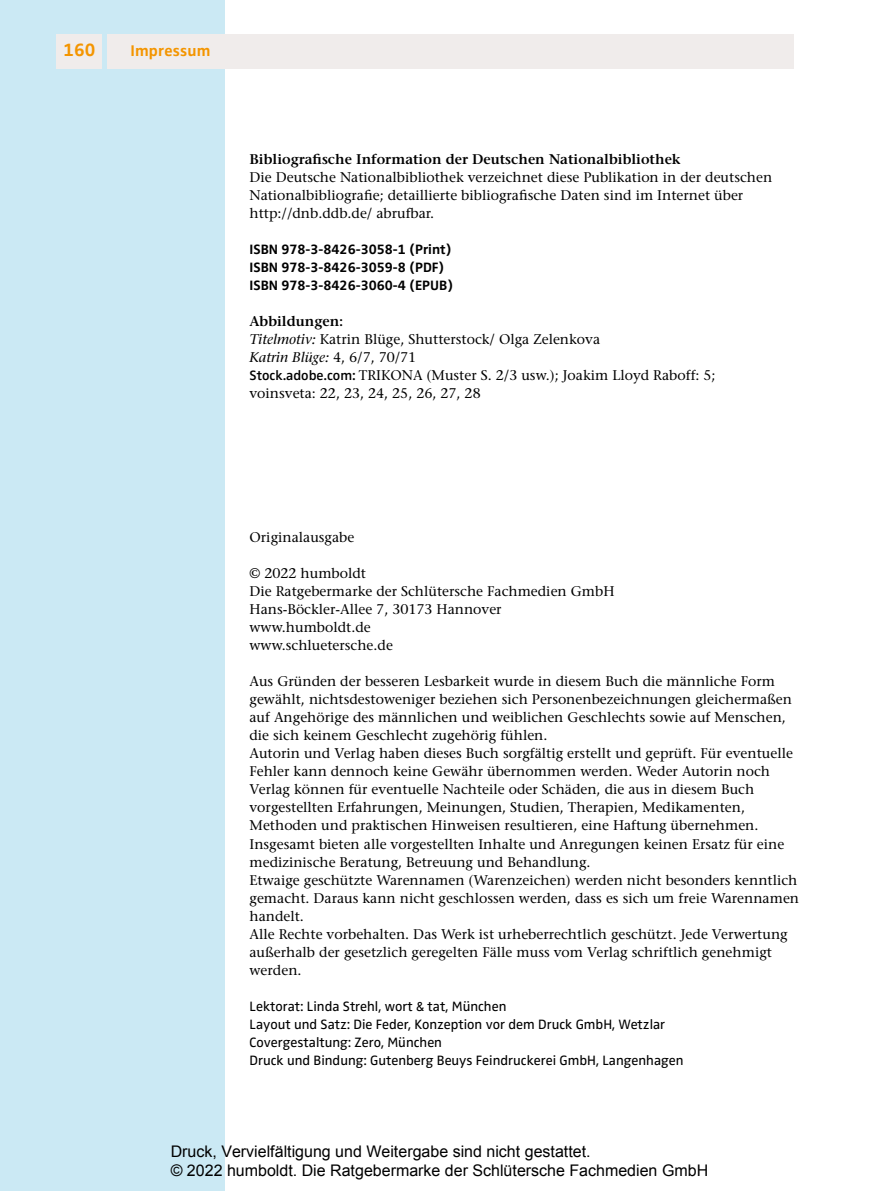
<style>
.page{position:relative;width:879px;height:1191px;background:#fff}
.page>*{position:absolute;margin:0;border:0;box-sizing:border-box;transform-origin:0 0}
.t1{font:700 18.4px "Zwo Pro";color:#f49500}
.t2{font:16px/19.2px "Arial";color:#000}
.t3{font:700 16px "Zwo Pro";letter-spacing:.01em;color:#f49500}
.t4{font:14px/18px "Stone Serif";color:#000}
.t5{font:14px/18px "Zwo Pro";color:#000}
.t6{font:700 14px/18px "Zwo Pro";color:#000}
.s1{font-weight:600}
.s2{font-style:italic}
.s3{font-family:"Zwo Pro";font-weight:600}
</style>
<div class="page">
<div style="left:0;top:0;width:224px;height:1191px;background:#cbe9f4"></div>
<div style="left:57px;top:34px;width:45px;height:34px;background:#f0eceb"></div>
<div style="left:108px;top:34px;width:686px;height:34px;background:#f0eceb"></div>
<p class="t1" style="left:63px;top:39px;width:33px">160</p>
<p class="t3" style="left:130px;top:41px;width:81px">Impressum</p>
<p class="t4" style="left:249px;top:150px;width:524px"><span class="s1">Bibliografische Information der Deutschen Nationalbibliothek<br></span>Die Deutsche Nationalbibliothek verzeichnet diese Publikation in der deutschen Nationalbibliografie; detaillierte bibliografische Daten sind im Internet über http://dnb.ddb.de/ abrufbar.</p>
<p class="t6" style="left:249px;top:240px;width:205px">ISBN 978-3-8426-3058-1 (Print)<br>ISBN 978-3-8426-3059-8 (PDF)<br>ISBN 978-3-8426-3060-4 (EPUB)</p>
<p class="t4" style="left:249px;top:312px;width:467px"><span class="s1">Abbildungen:<br></span><span class="s2">Titelmotiv:</span> Katrin Blüge, Shutterstock/ Olga Zelenkova<br><span class="s2">Katrin Blüge:</span> 4, 6/7, 70/71<br><span class="s3">Stock.adobe.com:</span> TRIKONA (Muster S. 2/3 usw.); Joakim Lloyd Raboff: 5; voinsveta: 22, 23, 24, 25, 26, 27, 28</p>
<p class="t4" style="left:249px;top:528px;width:106px">Originalausgabe</p>
<p class="t4" style="left:249px;top:564px;width:366px">© 2022 humboldt<br>Die Ratgebermarke der Schlütersche Fachmedien GmbH<br>Hans-Böckler-Allee 7, 30173 Hannover www.humboldt.de<br>www.schluetersche.de</p>
<p class="t4" style="left:249px;top:672px;width:551px">Aus Gründen der besseren Lesbarkeit wurde in diesem Buch die männliche Form gewählt, nichtsdestoweniger beziehen sich Personenbezeichnungen gleichermaßen auf Angehörige des männlichen und weiblichen Geschlechts sowie auf Menschen, die sich keinem Geschlecht zugehörig fühlen.<br>Autorin und Verlag haben dieses Buch sorgfältig erstellt und geprüft. Für eventuelle Fehler kann dennoch keine Gewähr übernommen werden. Weder Autorin noch Verlag können für eventuelle Nachteile oder Schäden, die aus in diesem Buch vorgestellten Erfahrungen, Meinungen, Studien, Therapien, Medikamenten, Methoden und praktischen Hinweisen resultieren, eine Haftung übernehmen.<br>Insgesamt bieten alle vorgestellten Inhalte und Anregungen keinen Ersatz für eine medizinische Beratung, Betreuung und Behandlung.<br>Etwaige geschützte Warennamen (Warenzeichen) werden nicht besonders kenntlich gemacht. Daraus kann nicht geschlossen werden, dass es sich um freie Warennamen handelt.<br>Alle Rechte vorbehalten. Das Werk ist urheberrechtlich geschützt. Jede Verwertung außerhalb der gesetzlich geregelten Fälle muss vom Verlag schriftlich genehmigt werden.</p>
<p class="t5" style="left:249px;top:997px;width:435px">Lektorat: Linda Strehl, wort &amp; tat, München<br>Layout und Satz: Die Feder, Konzeption vor dem Druck GmbH, Wetzlar Covergestaltung: Zero, München<br>Druck und Bindung: Gutenberg Beuys Feindruckerei GmbH, Langenhagen</p>
<p class="t2" style="left:171px;top:1142px;width:539px">Druck, Vervielfältigung und Weitergabe sind nicht gestattet.<br>© 2022 humboldt. Die Ratgebermarke der Schlütersche Fachmedien GmbH</p>
</div>
